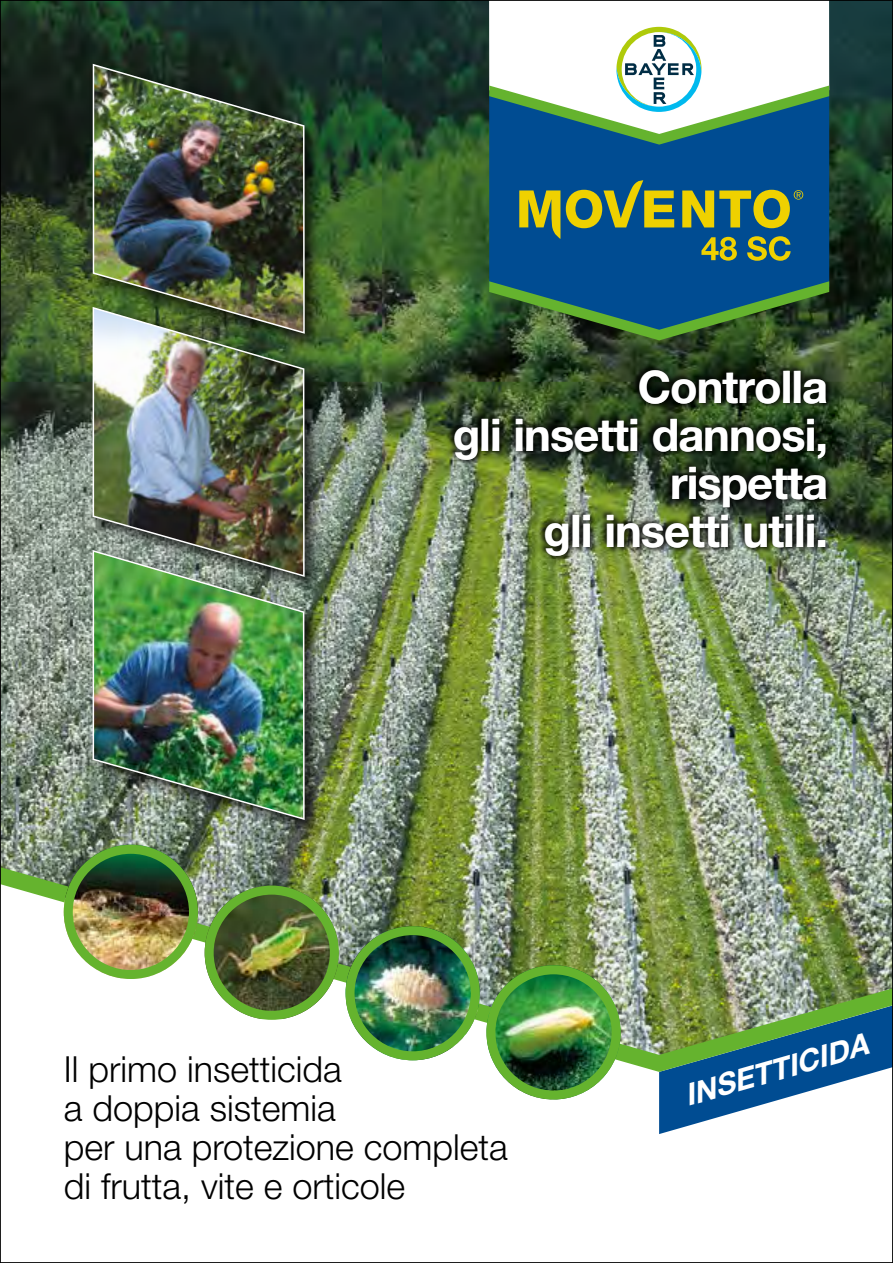
<style>
.page{position:relative;width:893px;height:1263px;background:#fff}
.page>*{position:absolute;margin:0;border:0;box-sizing:border-box;transform-origin:0 0}
.t1{font:700 45px/48px "Helvetica Neue LT Std";letter-spacing:-.02em;color:#fff;text-align:right}
.t2{font:300 36px/39px "Helvetica Neue LT Std";color:#000}
.t3{font:italic 700 30px "Helvetica Neue LT Std";color:#fff}
</style>
<div class="page">
<img style="left:0;top:0;width:893px;height:1263px">
<p class="t1" style="left:453px;top:362px;width:377px">Controlla<br>gli insetti dannosi, rispetta<br>gli insetti utili.</p>
<p class="t2" style="left:64px;top:1049px;width:446px">Il primo insetticida<br>a doppia sistemia<br>per una protezione completa di frutta, vite e orticole</p>
<p class="t3" style="left:680px;top:1078px;width:191px;rotate:-16deg">INSETTICIDA</p>
</div>
